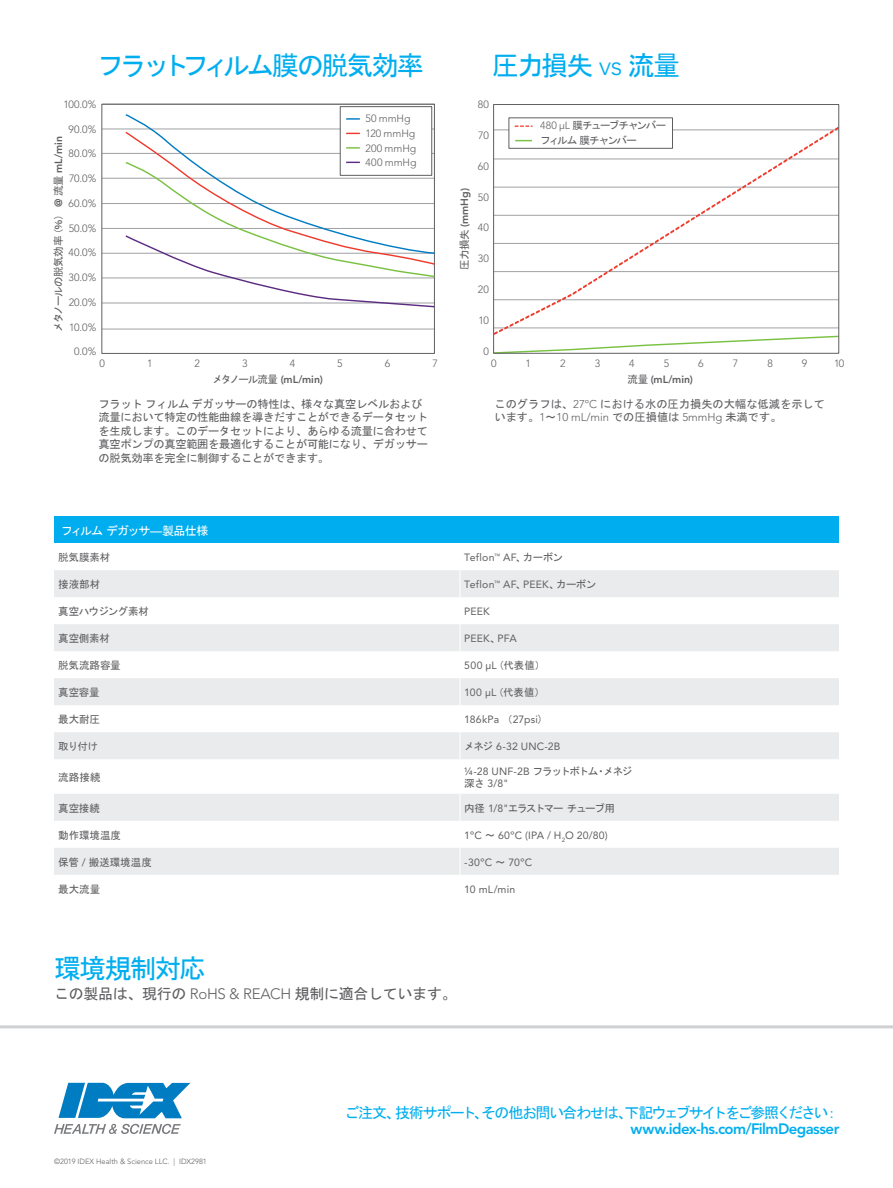
<style>
.page{position:relative;width:893px;height:1188px;background:#fff}
.page>*{position:absolute;margin:0;border:0;box-sizing:border-box;transform-origin:0 0}
.Intro_Paragraph{font:27px "MS Gothic";letter-spacing:-.085em;color:#00aeef}
.Intro_Paragraph-2{font:27px "MS Gothic";letter-spacing:-.12em;color:#00aeef}
.t1{font:15px/16.5px "MS Gothic";letter-spacing:-.105em;color:#00aeef;text-align:right}
.Body_Copy{font:15px "MS Gothic";letter-spacing:-.02em;color:#5f5f62}
.Chart_-_Title{font:12px "MS Gothic";letter-spacing:-.08em;color:#fff}
.Small_Copy{font:11.25px/13.5px "MS Gothic";letter-spacing:-.025em;color:#5f5f62}
.Small_Copy-2{font:11.25px/13.5px "MS Gothic";color:#5f5f62}
.Chart_-_Body_Regular{font:10.5px/12px "Avenir LT Std";letter-spacing:.02em;color:#5f5f62}
.Light_Graph_Axis_Lab{font:300 10.5px "Avenir LT Std";letter-spacing:.005em;color:#5f5f62}
.Chart_-_Body_Regular-2{font:10.5px "MS Gothic";letter-spacing:-.015em;color:#5f5f62}
.Bold_Graph_Axis_Labe{font:800 10.5px "Avenir LT Std";color:#5f5f62}
.Bold_Graph_Axis_Labe-2{font:10.5px "MS Gothic";letter-spacing:-.055em;color:#5f5f62}
.Chart_-_Body_Regular-3{font:10.5px "MS Gothic";letter-spacing:-.12em;color:#5f5f62}
.Light_Graph_Axis_Lab-2{font:10.5px "MS Gothic";letter-spacing:-.105em;color:#5f5f62}
.Light_Graph_Axis_Lab-3{font:10.5px "MS Gothic";letter-spacing:-.085em;color:#5f5f62}
.Chart_-_Body_Regular-4{font:10.5px "MS Gothic";letter-spacing:-.04em;color:#5f5f62}
.Copyright_Legal{font:300 7.5px "Avenir LT Std";color:#5f5f62}
.s1{font-family:"Avenir LT Std";font-weight:300}
.s2{font-family:"Avenir LT Std";font-weight:800}
.s3{font-family:"MS Gothic";font-weight:400}
.s4{font-family:"MS Gothic"}
.s5{font-family:"Avenir LT Std"}
</style>
<div class="page">
<svg style="left:59px;top:1083px;width:131px;height:35px"></svg>
<svg style="left:54px;top:1124px;width:127px;height:10px"></svg>
<div style="left:54px;top:516px;width:785px;height:27px;background:#00aeef"></div>
<svg style="left:54px;top:570px;width:785px;height:189px;fill:#eaebec"></svg>
<svg style="left:54px;top:794px;width:785px;height:81px;fill:#eaebec"></svg>
<svg style="left:460px;top:570px;width:1px;height:189px"></svg>
<svg style="left:460px;top:794px;width:1px;height:81px"></svg>
<svg style="left:101px;top:103px;width:334px;height:251px"></svg>
<svg style="left:124px;top:113px;width:311px;height:18px"></svg>
<svg style="left:346px;top:118px;width:14px;height:2px"></svg>
<svg style="left:124px;top:131px;width:311px;height:177px"></svg>
<hr style="left:0;top:1025px;width:893px;height:3px;background:#cfd0d2">
<svg style="left:501px;top:335px;width:336px;height:17px"></svg>
<div style="left:509px;top:117px;width:164px;height:32px;border:1px solid #5f5f62"></div>
<svg style="left:495px;top:124px;width:342px;height:211px"></svg>
<div style="left:493px;top:104px;width:346px;height:250px;border:1px solid #5f5f62"></div>
<p class="Intro_Paragraph-2" style="left:97px;top:52px;width:329px">フラットフィルム膜の脱気効率</p>
<p class="Intro_Paragraph" style="left:492px;top:52px;width:190px">圧力損失 <span class="s1">vs</span> 流量</p>
<p class="Light_Graph_Axis_Lab" style="left:366px;top:113px;width:46px">50 mmHg</p>
<p class="Light_Graph_Axis_Lab" style="left:366px;top:127px;width:51px">120 mmHg</p>
<p class="Light_Graph_Axis_Lab" style="left:366px;top:142px;width:52px">200 mmHg</p>
<p class="Light_Graph_Axis_Lab" style="left:366px;top:156px;width:52px">400 mmHg</p>
<p class="Light_Graph_Axis_Lab" style="left:63px;top:98px;width:34px">100.0%</p>
<p class="Light_Graph_Axis_Lab" style="left:69px;top:123px;width:29px">90.0%</p>
<p class="Light_Graph_Axis_Lab" style="left:69px;top:148px;width:29px">80.0%</p>
<p class="Light_Graph_Axis_Lab" style="left:69px;top:172px;width:29px">70.0%</p>
<p class="Light_Graph_Axis_Lab" style="left:69px;top:197px;width:29px">60.0%</p>
<p class="Light_Graph_Axis_Lab" style="left:69px;top:222px;width:29px">50.0%</p>
<p class="Light_Graph_Axis_Lab" style="left:69px;top:247px;width:29px">40.0%</p>
<p class="Light_Graph_Axis_Lab" style="left:69px;top:271px;width:29px">30.0%</p>
<p class="Light_Graph_Axis_Lab" style="left:69px;top:296px;width:29px">20.0%</p>
<p class="Light_Graph_Axis_Lab" style="left:69px;top:321px;width:29px">10.0%</p>
<p class="Light_Graph_Axis_Lab" style="left:74px;top:346px;width:24px">0.0%</p>
<p class="Light_Graph_Axis_Lab" style="left:478px;top:98px;width:13px">80</p>
<p class="Light_Graph_Axis_Lab" style="left:478px;top:129px;width:12px">70</p>
<p class="Light_Graph_Axis_Lab" style="left:478px;top:160px;width:13px">60</p>
<p class="Light_Graph_Axis_Lab" style="left:478px;top:191px;width:13px">50</p>
<p class="Light_Graph_Axis_Lab" style="left:478px;top:222px;width:13px">40</p>
<p class="Light_Graph_Axis_Lab" style="left:478px;top:253px;width:13px">30</p>
<p class="Light_Graph_Axis_Lab" style="left:478px;top:284px;width:12px">20</p>
<p class="Light_Graph_Axis_Lab" style="left:478px;top:314px;width:12px">10</p>
<p class="Light_Graph_Axis_Lab" style="left:483px;top:345px;width:7px">0</p>
<p class="Light_Graph_Axis_Lab-2" style="left:540px;top:120px;width:127px"><span class="s1">480 μL</span> 膜チューブチャンバー</p>
<p class="Light_Graph_Axis_Lab-3" style="left:540px;top:135px;width:98px">フィルム膜チャンバー</p>
<p class="Bold_Graph_Axis_Labe-2" style="left:53px;top:332px;width:197px;rotate:-90deg">メタノールの脱気効率（％） <span class="s2">@</span> 流量 <span class="s2">mL/min</span></p>
<p class="Bold_Graph_Axis_Labe" style="left:458px;top:270px;width:83px;rotate:-90deg"><span class="s3">圧力損失</span> (mmHg)</p>
<p class="Light_Graph_Axis_Lab" style="left:100px;top:357px;width:7px">0</p>
<p class="Light_Graph_Axis_Lab" style="left:147px;top:357px;width:7px">1</p>
<p class="Light_Graph_Axis_Lab" style="left:195px;top:357px;width:7px">2</p>
<p class="Light_Graph_Axis_Lab" style="left:242px;top:357px;width:7px">3</p>
<p class="Light_Graph_Axis_Lab" style="left:290px;top:357px;width:7px">4</p>
<p class="Light_Graph_Axis_Lab" style="left:337px;top:357px;width:7px">5</p>
<p class="Light_Graph_Axis_Lab" style="left:385px;top:357px;width:7px">6</p>
<p class="Light_Graph_Axis_Lab" style="left:432px;top:357px;width:7px">7</p>
<p class="Light_Graph_Axis_Lab" style="left:491px;top:357px;width:7px">0</p>
<p class="Light_Graph_Axis_Lab" style="left:526px;top:357px;width:7px">1</p>
<p class="Light_Graph_Axis_Lab" style="left:560px;top:357px;width:7px">2</p>
<p class="Light_Graph_Axis_Lab" style="left:595px;top:357px;width:7px">3</p>
<p class="Light_Graph_Axis_Lab" style="left:629px;top:357px;width:7px">4</p>
<p class="Light_Graph_Axis_Lab" style="left:664px;top:357px;width:7px">5</p>
<p class="Light_Graph_Axis_Lab" style="left:698px;top:357px;width:7px">6</p>
<p class="Light_Graph_Axis_Lab" style="left:733px;top:357px;width:7px">7</p>
<p class="Light_Graph_Axis_Lab" style="left:767px;top:357px;width:7px">8</p>
<p class="Light_Graph_Axis_Lab" style="left:802px;top:357px;width:7px">9</p>
<p class="Light_Graph_Axis_Lab" style="left:834px;top:357px;width:12px">10</p>
<p class="Bold_Graph_Axis_Labe" style="left:212px;top:373px;width:112px"><span class="s3">メタノール流量</span> (mL/min)</p>
<p class="Bold_Graph_Axis_Labe" style="left:627px;top:373px;width:67px"><span class="s3">流量</span> (mL/min)</p>
<p class="Small_Copy" style="left:99px;top:397px;width:331px">フラットフィルムデガッサーの特性は、様々な真空レベルおよび流量において特定の性能曲線を導きだすことができるデータセットを生成します。このデータセットにより、あらゆる流量に合わせて真空ポンプの真空範囲を最適化することが可能になり、デガッサーの脱気効率を完全に制御することができます。</p>
<p class="Small_Copy-2" style="left:494px;top:397px;width:332px">このグラフは、<span class="s1">27ºC</span> における水の圧力損失の大幅な低減を示しています。<span class="s1">1</span>～<span class="s1">10 mL/min</span> での圧損値は <span class="s1">5mmHg</span> 未満です。</p>
<p class="Chart_-_Title" style="left:61px;top:525px;width:149px">フィルムデガッサ―製品仕様</p>
<p class="Chart_-_Body_Regular-2" style="left:58px;top:552px;width:54px">脱気膜素材</p>
<p class="Chart_-_Body_Regular" style="left:464px;top:552px;width:100px">Teflon<sup>™</sup> AF<span class="s4">、カーボン</span></p>
<p class="Chart_-_Body_Regular-2" style="left:58px;top:579px;width:43px">接液部材</p>
<p class="Chart_-_Body_Regular" style="left:464px;top:579px;width:133px">Teflon<sup>™</sup> AF<span class="s4">、</span>PEEK<span class="s4">、カーボン</span></p>
<p class="Chart_-_Body_Regular-4" style="left:58px;top:606px;width:92px">真空ハウジング素材</p>
<p class="Chart_-_Body_Regular" style="left:464px;top:606px;width:27px">PEEK</p>
<p class="Chart_-_Body_Regular-2" style="left:58px;top:633px;width:53px">真空側素材</p>
<p class="Chart_-_Body_Regular" style="left:464px;top:633px;width:54px">PEEK<span class="s4">、</span>PFA</p>
<p class="Chart_-_Body_Regular-2" style="left:58px;top:660px;width:64px">脱気流路容量</p>
<p class="Chart_-_Body_Regular" style="left:464px;top:660px;width:82px">500 µL<span class="s4">（代表値）</span></p>
<p class="Chart_-_Body_Regular-2" style="left:58px;top:687px;width:43px">真空容量</p>
<p class="Chart_-_Body_Regular" style="left:464px;top:687px;width:82px">100 µL<span class="s4">（代表値）</span></p>
<p class="Chart_-_Body_Regular-2" style="left:58px;top:714px;width:43px">最大耐圧</p>
<p class="Chart_-_Body_Regular" style="left:464px;top:714px;width:80px">186kPa <span class="s4">（</span>27psi<span class="s4">)</span></p>
<p class="Chart_-_Body_Regular-2" style="left:58px;top:741px;width:41px">取り付け</p>
<p class="Chart_-_Body_Regular" style="left:464px;top:741px;width:98px"><span class="s4">メネジ</span> 6-32 UNC-2B</p>
<p class="Chart_-_Body_Regular-2" style="left:58px;top:772px;width:44px">流路接続</p>
<p class="Chart_-_Body_Regular" style="left:464px;top:765px;width:170px">1/4-28 UNF-2B <span class="s4">フラットボトム・メネジ深さ</span> 3/8"</p>
<p class="Chart_-_Body_Regular-2" style="left:58px;top:803px;width:43px">真空接続</p>
<p class="Chart_-_Body_Regular-3" style="left:464px;top:803px;width:152px">内径 <span class="s5">1/8"</span>エラストマーチューブ用</p>
<p class="Chart_-_Body_Regular-2" style="left:58px;top:830px;width:64px">動作環境温度</p>
<p class="Chart_-_Body_Regular" style="left:464px;top:829px;width:145px">1ºC <span class="s4">～</span> 60ºC (IPA / H<sub>2</sub>O 20/80)</p>
<p class="Chart_-_Body_Regular-2" style="left:58px;top:857px;width:95px">保管 <span class="s5">/</span> 搬送環境温度</p>
<p class="Chart_-_Body_Regular" style="left:464px;top:856px;width:69px">-30ºC <span class="s4">～</span> 70ºC</p>
<p class="Chart_-_Body_Regular-2" style="left:58px;top:884px;width:43px">最大流量</p>
<p class="Chart_-_Body_Regular" style="left:464px;top:883px;width:52px">10 mL/min</p>
<p class="Intro_Paragraph" style="left:54px;top:955px;width:154px">環境規制対応</p>
<p class="Body_Copy" style="left:54px;top:986px;width:404px">この製品は、現行の <span class="s1">RoHS &amp; REACH</span> 規制に適合しています。</p>
<p class="Copyright_Legal" style="left:54px;top:1157px;width:154px">©2019 IDEX Health &amp; Science LLC. | IDX2981</p>
<p class="t1" style="left:344px;top:1104px;width:497px">ご注文、技術サポート、その他お問い合わせは、下記ウェブサイトをご参照ください：<span class="s2">www.idex-hs.com/FilmDegasser</span></p>
</div>
